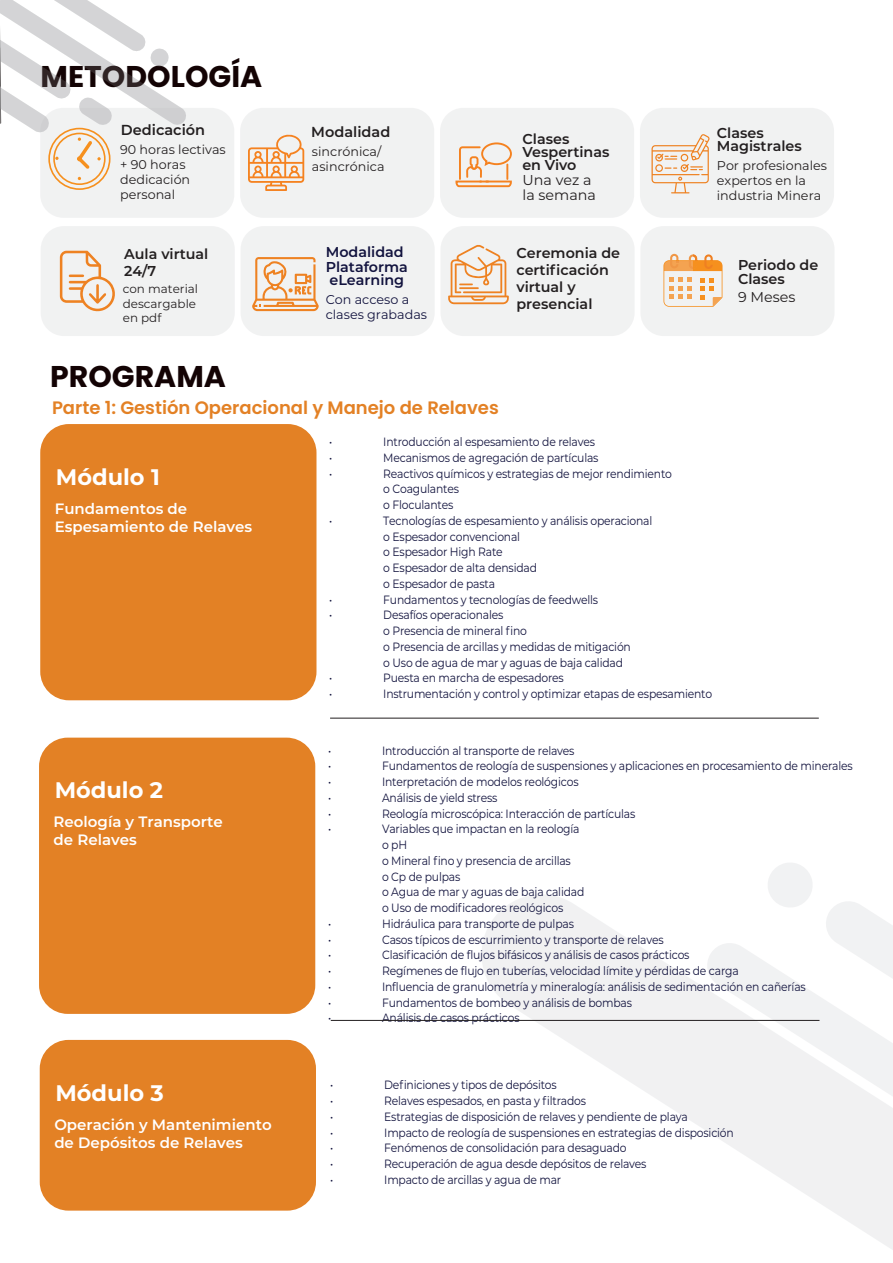
<style>
.page{position:relative;width:893px;height:1263px;background:#fff}
.page>*{position:absolute;margin:0;border:0;box-sizing:border-box;transform-origin:0 0}
.t1{font:700 30px "Poppins";color:#130304}
.t2{font:700 22.5px "Montserrat";color:#fff}
.t3{font:600 18px "Poppins";color:#e38125}
.t4{font:600 15px/18px "Montserrat";color:#fff}
.t5{font:600 14.55px "Montserrat";color:#231f20}
.t6{font:600 14.25px/17.1px "Montserrat";color:#231f20}
.t7{font:600 14.25px/12.8px "Montserrat";color:#12133e}
.t8{font:14.25px/14.2px "Montserrat";color:#231f20}
.t9{font:12.75px/15.3px "Montserrat";color:#231f20}
.t10{font:12.75px/15.3px "Montserrat";color:#12133e}
.t11{font:12px/15.8px "Montserrat";letter-spacing:-.015em;color:#12133e;scale:.9 1}
.t12{font:11.85px/14.2px "Montserrat";color:#231f20}
</style>
<div class="page">
<div style="left:440px;top:108px;width:194px;height:110px;background:#f1f2f2;border-radius:23px"></div>
<svg style="left:481px;top:895px;width:412px;height:355px"></svg>
<svg style="left:707px;top:863px;width:186px;height:237px"></svg>
<div style="left:40px;top:108px;width:194px;height:110px;background:#f1f2f2;border-radius:23px"></div>
<div style="left:240px;top:108px;width:194px;height:110px;background:#f1f2f2;border-radius:23px"></div>
<div style="left:640px;top:108px;width:194px;height:110px;background:#f1f2f2;border-radius:23px"></div>
<div style="left:41px;top:226px;width:194px;height:110px;background:#f1f2f2;border-radius:23px"></div>
<div style="left:241px;top:226px;width:194px;height:110px;background:#f1f2f2;border-radius:23px"></div>
<div style="left:440px;top:226px;width:195px;height:110px;background:#f1f2f2;border-radius:23px"></div>
<div style="left:640px;top:226px;width:194px;height:110px;background:#f1f2f2;border-radius:23px"></div>
<svg style="left:248px;top:134px;width:56px;height:57px"></svg>
<svg style="left:455px;top:142px;width:57px;height:45px"></svg>
<svg style="left:448px;top:245px;width:61px;height:59px"></svg>
<svg style="left:252px;top:257px;width:67px;height:54px"></svg>
<svg style="left:651px;top:134px;width:59px;height:59px"></svg>
<svg style="left:663px;top:254px;width:59px;height:53px"></svg>
<hr style="left:330px;top:718px;width:489px;height:1px;background:#231f20">
<svg style="left:0;top:0;width:186px;height:751px"></svg>
<div style="left:40px;top:424px;width:276px;height:276px;background:#e38125;border-radius:29px"></div>
<div style="left:39px;top:738px;width:276px;height:276px;background:#e38125;border-radius:29px"></div>
<hr style="left:331px;top:1020px;width:488px;height:1px;background:#231f20">
<div style="left:40px;top:1040px;width:276px;height:170px;background:#e38125;border-radius:29px"></div>
<h1 class="t1" style="left:41px;top:59px;width:223px">METODOLOGÍA</h1>
<p class="t5" style="left:121px;top:119px;width:86px">Dedicación</p>
<p class="t9" style="left:120px;top:141px;width:107px">90 horas lectivas + 90 horas dedicación personal</p>
<p class="t6" style="left:124px;top:245px;width:86px">Aula virtual<br>24/7</p>
<p class="t12" style="left:123px;top:282px;width:77px">con material descargable en pdf</p>
<p class="t5" style="left:311px;top:121px;width:81px">Modalidad</p>
<p class="t9" style="left:312px;top:143px;width:74px">sincrónica/ asincrónica</p>
<p class="t6" style="left:522px;top:132px;width:88px;line-height:12.8px">Clases<br>Vespertinas</p>
<p class="t8" style="left:522px;top:173px;width:75px">Una vez a la semana</p>
<p class="t6" style="left:522px;top:155px;width:55px">en Vivo</p>
<p class="t7" style="left:326px;top:245px;width:80px">Modalidad</p>
<p class="t6" style="left:516px;top:243px;width:105px">Ceremonia de certificación virtual y presencial</p>
<p class="t7" style="left:326px;top:260px;width:84px">Plataforma eLearning</p>
<p class="t10" style="left:326px;top:291px;width:103px">Con acceso a clases grabadas</p>
<h1 class="t1" style="left:50px;top:359px;width:177px">PROGRAMA</h1>
<h3 class="t3" style="left:52px;top:398px;width:448px">Parte 1: Gestión Operacional y Manejo de Relaves</h3>
<p class="t6" style="left:717px;top:126px;width:86px;line-height:12.8px">Clases<br>Magistrales</p>
<p class="t9" style="left:717px;top:157px;width:112px">Por profesionales expertos en la industria Minera</p>
<p class="t6" style="left:738px;top:257px;width:82px;line-height:14.2px">Periodo de<br>Clases</p>
<p class="t8" style="left:738px;top:289px;width:59px">9 Meses</p>
<h2 class="t2" style="left:56px;top:460px;width:105px">Módulo 1</h2>
<p class="t4" style="left:55px;top:499px;width:199px">Fundamentos de<br>Espesamiento de Relaves</p>
<h2 class="t2" style="left:55px;top:774px;width:110px">Módulo 2</h2>
<p class="t4" style="left:54px;top:812px;width:171px">Reología y Transporte de Relaves</p>
<h2 class="t2" style="left:55px;top:1076px;width:110px">Módulo 3</h2>
<h2 class="t2" style="left:55px;top:1102px;width:110px">Módulo 2</h2>
<p class="t4" style="left:54px;top:1114px;width:219px">Operación y Mantenimiento de Depósitos de Relaves</p>
<p class="t4" style="left:54px;top:1141px;width:171px">Reología y Transporte</p>
<p class="t11" style="left:329px;top:434px;width:5px">•</p>
<p class="t11" style="left:383px;top:434px;width:237px">Introducción al espesamiento de relaves</p>
<p class="t11" style="left:329px;top:449px;width:5px">•</p>
<p class="t11" style="left:383px;top:449px;width:241px">Mecanismos de agregación de partículas</p>
<p class="t11" style="left:329px;top:465px;width:5px">•</p>
<p class="t11" style="left:383px;top:465px;width:322px">Reactivos químicos y estrategias de mejor rendimiento o Coagulantes<br>o Floculantes</p>
<p class="t11" style="left:329px;top:512px;width:5px">•</p>
<p class="t11" style="left:383px;top:512px;width:300px">Tecnologías de espesamiento y análisis operacional o Espesador convencional<br>o Espesador High Rate<br>o Espesador de alta densidad<br>o Espesador de pasta</p>
<p class="t11" style="left:329px;top:591px;width:5px">•</p>
<p class="t11" style="left:383px;top:591px;width:240px">Fundamentos y tecnologías de feedwells</p>
<p class="t11" style="left:329px;top:607px;width:5px">•</p>
<p class="t11" style="left:383px;top:607px;width:277px">Desafíos operacionales<br>o Presencia de mineral fino<br>o Presencia de arcillas y medidas de mitigación o Uso de agua de mar y aguas de baja calidad</p>
<p class="t11" style="left:329px;top:670px;width:5px">•</p>
<p class="t11" style="left:383px;top:670px;width:202px">Puesta en marcha de espesadores</p>
<p class="t11" style="left:329px;top:685px;width:5px">•</p>
<p class="t11" style="left:383px;top:685px;width:367px">Instrumentación y control y optimizar etapas de espesamiento</p>
<p class="t11" style="left:328px;top:742px;width:5px">•</p>
<p class="t11" style="left:382px;top:742px;width:215px">Introducción al transporte de relaves</p>
<p class="t11" style="left:328px;top:758px;width:5px">•</p>
<p class="t11" style="left:382px;top:758px;width:524px">Fundamentos de reología de suspensiones y aplicaciones en procesamiento de minerales</p>
<p class="t11" style="left:328px;top:774px;width:5px">•</p>
<p class="t11" style="left:382px;top:774px;width:220px">Interpretación de modelos reológicos</p>
<p class="t11" style="left:328px;top:789px;width:5px">•</p>
<p class="t11" style="left:382px;top:789px;width:130px">Análisis de yield stress</p>
<p class="t11" style="left:328px;top:805px;width:5px">•</p>
<p class="t11" style="left:382px;top:805px;width:283px">Reología microscópica: Interacción de partículas</p>
<p class="t11" style="left:328px;top:821px;width:5px">•</p>
<p class="t11" style="left:382px;top:821px;width:226px">Variables que impactan en la reología o pH<br>o Mineral fino y presencia de arcillas<br>o Cp de pulpas<br>o Agua de mar y aguas de baja calidad o Uso de modificadores reológicos</p>
<p class="t11" style="left:328px;top:915px;width:5px">•</p>
<p class="t11" style="left:382px;top:915px;width:215px">Hidráulica para transporte de pulpas</p>
<p class="t11" style="left:328px;top:931px;width:5px">•</p>
<p class="t11" style="left:382px;top:931px;width:314px">Casos típicos de escurrimiento y transporte de relaves</p>
<p class="t11" style="left:328px;top:947px;width:5px">•</p>
<p class="t11" style="left:382px;top:947px;width:343px">Clasificación de flujos bifásicos y análisis de casos prácticos</p>
<p class="t11" style="left:328px;top:962px;width:5px">•</p>
<p class="t11" style="left:382px;top:962px;width:398px">Regímenes de flujo en tuberías, velocidad límite y pérdidas de carga</p>
<p class="t11" style="left:328px;top:978px;width:5px">•</p>
<p class="t11" style="left:382px;top:978px;width:472px">Influencia de granulometría y mineralogía: análisis de sedimentación en cañerías</p>
<p class="t11" style="left:328px;top:994px;width:5px">•</p>
<p class="t11" style="left:382px;top:994px;width:279px">Fundamentos de bombeo y análisis de bombas</p>
<p class="t11" style="left:328px;top:1010px;width:5px">•</p>
<p class="t11" style="left:382px;top:1010px;width:154px">Análisis de casos prácticos</p>
<p class="t11" style="left:330px;top:1077px;width:5px">•</p>
<p class="t11" style="left:384px;top:1077px;width:193px">Definiciones y tipos de depósitos</p>
<p class="t11" style="left:330px;top:1093px;width:5px">•</p>
<p class="t11" style="left:384px;top:1093px;width:226px">Relaves espesados, en pasta y filtrados</p>
<p class="t11" style="left:330px;top:1108px;width:5px">•</p>
<p class="t11" style="left:384px;top:1108px;width:339px">Estrategias de disposición de relaves y pendiente de playa</p>
<p class="t11" style="left:330px;top:1124px;width:5px">•</p>
<p class="t11" style="left:384px;top:1124px;width:390px">Impacto de reología de suspensiones en estrategias de disposición</p>
<p class="t11" style="left:330px;top:1140px;width:5px">•</p>
<p class="t11" style="left:384px;top:1140px;width:271px">Fenómenos de consolidación para desaguado</p>
<p class="t11" style="left:330px;top:1155px;width:5px">•</p>
<p class="t11" style="left:384px;top:1155px;width:293px">Recuperación de agua desde depósitos de relaves</p>
<p class="t11" style="left:330px;top:1171px;width:5px">•</p>
<p class="t11" style="left:384px;top:1171px;width:198px">Impacto de arcillas y agua de mar</p>
</div>
